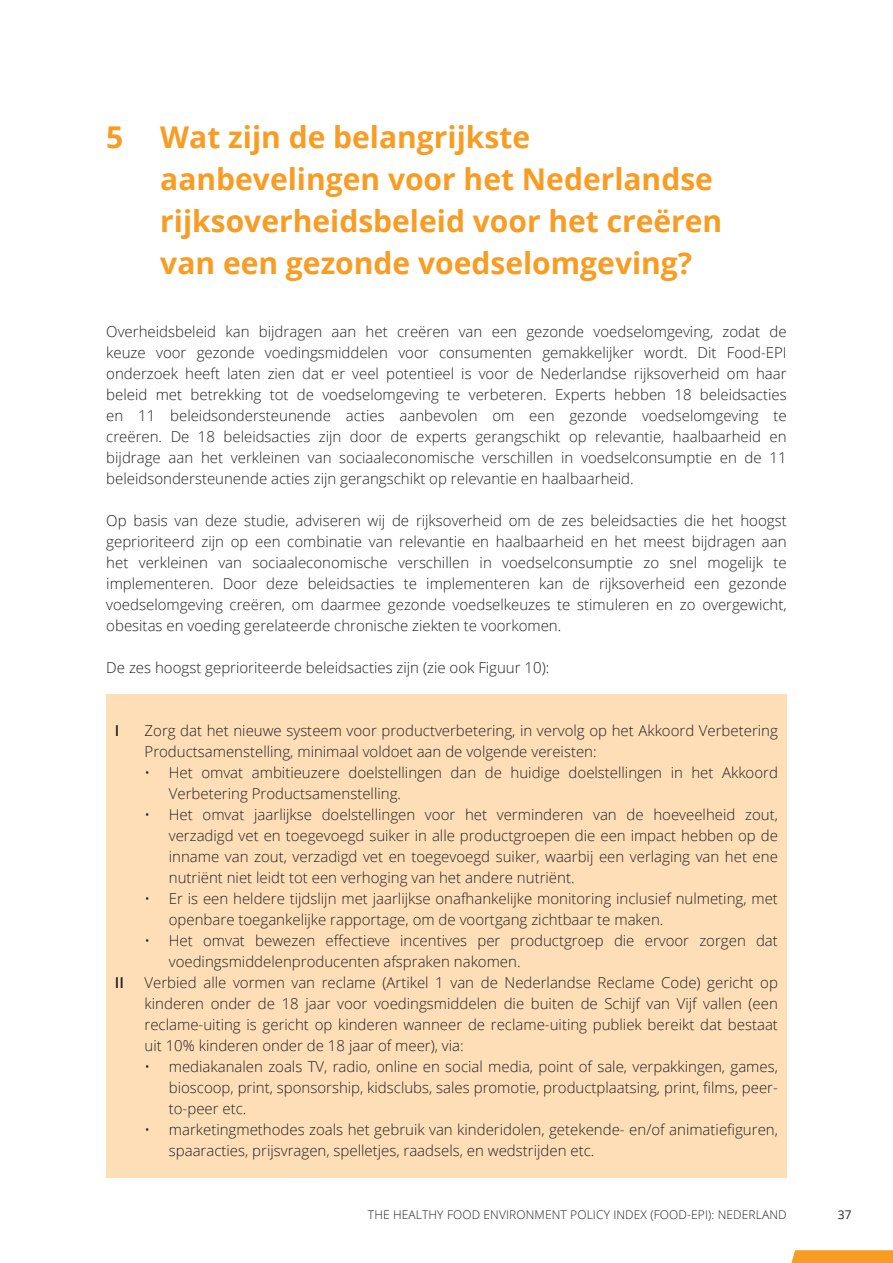
<style>
.page{position:relative;width:893px;height:1263px;background:#fff}
.page>*{position:absolute;margin:0;border:0;box-sizing:border-box;transform-origin:0 0}
.t1{font:700 30px/42px "Open Sans";color:#f89c24}
.t2{font:300 15px/21px "Open Sans";color:#231f20;text-align:justify}
.t3{font:600 15px "Open Sans";color:#231f20}
.t4{font:300 12px "Open Sans";letter-spacing:.01em;color:#231f20}
.t5{font:12px "Open Sans";color:#231f20}
</style>
<div class="page">
<svg style="left:791px;top:1250px;width:102px;height:13px"></svg>
<div style="left:106px;top:694px;width:680px;height:483px;background:#fedeb7"></div>
<h1 class="t1" style="left:160px;top:116px;width:563px;text-indent:-54px">5 Wat zijn de belangrijkste aanbevelingen voor het Nederlandse rijksoverheidsbeleid voor het creëren van een gezonde voedselomgeving?</h1>
<p class="t2" style="left:106px;top:321px;width:682px">Overheidsbeleid kan bijdragen aan het creëren van een gezonde voedselomgeving, zodat de keuze voor gezonde voedingsmiddelen voor consumenten gemakkelijker wordt. Dit Food-EPI onderzoek heeft laten zien dat er veel potentieel is voor de Nederlandse rijksoverheid om haar beleid met betrekking tot de voedselomgeving te verbeteren. Experts hebben 18 beleidsacties en 11 beleidsondersteunende acties aanbevolen om een gezonde voedselomgeving te creëren. De 18 beleidsacties zijn door de experts gerangschikt op relevantie, haalbaarheid en bijdrage aan het verkleinen van sociaaleconomische verschillen in voedselconsumptie en de 11 beleidsondersteunende acties zijn gerangschikt op relevantie en haalbaarheid.</p>
<p class="t2" style="left:106px;top:510px;width:682px">Op basis van deze studie, adviseren wij de rijksoverheid om de zes beleidsacties die het hoogst geprioriteerd zijn op een combinatie van relevantie en haalbaarheid en het meest bijdragen aan het verkleinen van sociaaleconomische verschillen in voedselconsumptie zo snel mogelijk te implementeren. Door deze beleidsacties te implementeren kan de rijksoverheid een gezonde voedselomgeving creëren, om daarmee gezonde voedselkeuzes te stimuleren en zo overgewicht, obesitas en voeding gerelateerde chronische ziekten te voorkomen.</p>
<p class="t2" style="left:106px;top:657px;width:444px">De zes hoogst geprioriteerde beleidsacties zijn (zie ook Figuur 10):</p>
<p class="t3" style="left:115px;top:721px;width:6px">I</p>
<p class="t2" style="left:145px;top:720px;width:635px">Zorg dat het nieuwe systeem voor productverbetering, in vervolg op het Akkoord Verbetering<br>Productsamenstelling, minimaal voldoet aan de volgende vereisten:</p>
<p class="t2" style="left:169px;top:762px;width:611px;text-indent:-24px">• Het omvat ambitieuzere doelstellingen dan de huidige doelstellingen in het Akkoord<br>Verbetering Productsamenstelling.</p>
<p class="t2" style="left:169px;top:804px;width:611px;text-indent:-24px">• Het omvat jaarlijkse doelstellingen voor het verminderen van de hoeveelheid zout, verzadigd vet en toegevoegd suiker in alle productgroepen die een impact hebben op de inname van zout, verzadigd vet en toegevoegd suiker, waarbij een verlaging van het ene nutriënt niet leidt tot een verhoging van het andere nutriënt.</p>
<p class="t2" style="left:169px;top:888px;width:611px;text-indent:-24px">• Er is een heldere tijdslijn met jaarlijkse onafhankelijke monitoring inclusief nulmeting, met openbare toegankelijke rapportage, om de voortgang zichtbaar te maken.</p>
<p class="t2" style="left:169px;top:930px;width:611px;text-indent:-24px">• Het omvat bewezen effectieve incentives per productgroep die ervoor zorgen dat voedingsmiddelenproducenten afspraken nakomen.</p>
<p class="t3" style="left:115px;top:973px;width:11px">II</p>
<p class="t2" style="left:145px;top:972px;width:635px">Verbied alle vormen van reclame (Artikel 1 van de Nederlandse Reclame Code) gericht op kinderen onder de 18 jaar voor voedingsmiddelen die buiten de Schijf van Vijf vallen (een reclame-uiting is gericht op kinderen wanneer de reclame-uiting publiek bereikt dat bestaat uit 10% kinderen onder de 18 jaar of meer), via:</p>
<p class="t2" style="left:169px;top:1056px;width:611px;text-indent:-24px">• mediakanalen zoals TV, radio, online en social media, point of sale, verpakkingen, games, bioscoop, print, sponsorship, kidsclubs, sales promotie, productplaatsing, print, films, peer&shy;to-peer etc.</p>
<p class="t2" style="left:169px;top:1119px;width:611px;text-indent:-24px">• marketingmethodes zoals het gebruik van kinderidolen, getekende- en/of animatiefiguren, spaaracties, prijsvragen, spelletjes, raadsels, en wedstrijden etc.</p>
<p class="t4" style="left:368px;top:1206px;width:420px">THE HEALTHY FOOD ENVIRONMENT POLICY INDEX (FOOD-EPI): NEDERLAND</p>
<p class="t5" style="left:838px;top:1206px;width:15px">37</p>
</div>
